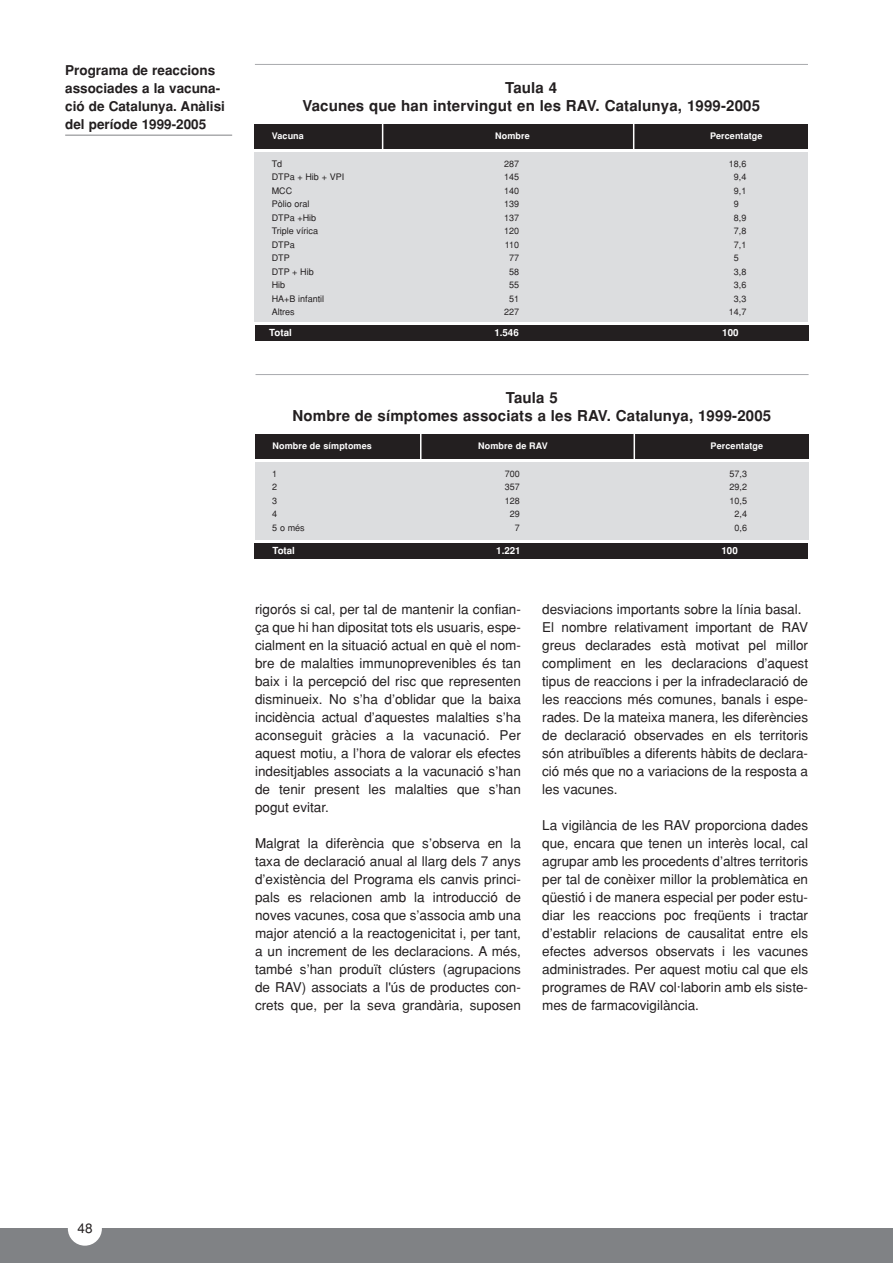
<style>
.page{position:relative;width:893px;height:1263px;background:#fff}
.page>*{position:absolute;margin:0;border:0;box-sizing:border-box;transform-origin:0 0}
.t1{font:700 15px/18px "Helvetica";letter-spacing:.01em;color:#231f20;text-align:center}
.t2{font:13.5px/18px "Helvetica";color:#231f20;text-align:justify}
.t3{font:700 13.5px/18px "Helvetica";color:#231f20}
.t4{font:700 9.75px "Helvetica";color:#fff}
.t5{font:9px "Helvetica";color:#231f20}
.t6{font:700 9px "Helvetica";letter-spacing:.01em;color:#fff}
</style>
<div class="page">
<div style="left:0;top:1229px;width:892px;height:34px;background:#808285"></div>
<div style="left:68px;top:1212px;width:34px;height:34px;background:#fff;border-radius:50%"></div>
<hr style="left:65px;top:135px;width:167px;height:1px;background:#808285">
<hr style="left:255px;top:64px;width:553px;height:1px;background:#a8a9ad">
<div style="left:254px;top:153px;width:553px;height:169px;background:#dcdddf"></div>
<div style="left:255px;top:124px;width:553px;height:25px;background:#231f20"></div>
<svg style="left:382px;top:124px;width:1px;height:25px"></svg>
<svg style="left:633px;top:124px;width:1px;height:25px"></svg>
<div style="left:255px;top:326px;width:553px;height:15px;background:#231f20"></div>
<div style="left:255px;top:543px;width:552px;height:16px;background:#231f20"></div>
<hr style="left:255px;top:374px;width:553px;height:1px;background:#a8a9ad">
<div style="left:255px;top:463px;width:553px;height:77px;background:#dcdddf"></div>
<div style="left:255px;top:434px;width:553px;height:25px;background:#231f20"></div>
<svg style="left:420px;top:434px;width:1px;height:25px"></svg>
<hr style="left:633px;top:432px;width:2px;height:29px;background:#fff">
<p class="t3" style="left:65px;top:63px;width:161px">Programa de reaccions associades a la vacuna&shy;ció de Catalunya. Anàlisi del període 1999-2005</p>
<p class="t1" style="left:302px;top:80px;width:459px">Taula 4<br>Vacunes que han intervingut en les RAV. Catalunya, 1999-2005</p>
<p class="t6" style="left:272px;top:132px;width:34px">Vacuna</p>
<p class="t6" style="left:495px;top:132px;width:36px">Nombre</p>
<p class="t6" style="left:710px;top:132px;width:54px">Percentatge</p>
<p class="t5" style="left:272px;top:160px;width:12px">Td</p>
<p class="t5" style="left:504px;top:160px;width:17px">287</p>
<p class="t5" style="left:729px;top:160px;width:19px">18,6</p>
<p class="t5" style="left:272px;top:174px;width:74px">DTPa + Hib + VPI</p>
<p class="t5" style="left:504px;top:174px;width:17px">145</p>
<p class="t5" style="left:734px;top:174px;width:14px">9,4</p>
<p class="t5" style="left:272px;top:187px;width:22px">MCC</p>
<p class="t5" style="left:504px;top:187px;width:17px">140</p>
<p class="t5" style="left:734px;top:187px;width:14px">9,1</p>
<p class="t5" style="left:272px;top:201px;width:39px">Pòlio oral</p>
<p class="t5" style="left:504px;top:201px;width:17px">139</p>
<p class="t5" style="left:734px;top:201px;width:7px">9</p>
<p class="t5" style="left:272px;top:214px;width:46px">DTPa +Hib</p>
<p class="t5" style="left:504px;top:214px;width:17px">137</p>
<p class="t5" style="left:734px;top:214px;width:14px">8,9</p>
<p class="t5" style="left:272px;top:228px;width:48px">Triple vírica</p>
<p class="t5" style="left:504px;top:228px;width:17px">120</p>
<p class="t5" style="left:734px;top:228px;width:14px">7,8</p>
<p class="t5" style="left:272px;top:241px;width:25px">DTPa</p>
<p class="t5" style="left:505px;top:241px;width:16px">110</p>
<p class="t5" style="left:734px;top:241px;width:14px">7,1</p>
<p class="t5" style="left:272px;top:255px;width:19px">DTP</p>
<p class="t5" style="left:509px;top:255px;width:12px">77</p>
<p class="t5" style="left:734px;top:255px;width:7px">5</p>
<p class="t5" style="left:272px;top:268px;width:44px">DTP + Hib</p>
<p class="t5" style="left:509px;top:268px;width:12px">58</p>
<p class="t5" style="left:734px;top:268px;width:14px">3,8</p>
<p class="t5" style="left:272px;top:282px;width:15px">Hib</p>
<p class="t5" style="left:509px;top:282px;width:12px">55</p>
<p class="t5" style="left:734px;top:282px;width:14px">3,6</p>
<p class="t5" style="left:272px;top:295px;width:54px">HA+B infantil</p>
<p class="t5" style="left:509px;top:295px;width:12px">51</p>
<p class="t5" style="left:734px;top:295px;width:14px">3,3</p>
<p class="t5" style="left:272px;top:309px;width:24px">Altres</p>
<p class="t5" style="left:504px;top:309px;width:17px">227</p>
<p class="t5" style="left:729px;top:309px;width:19px">14,7</p>
<p class="t4" style="left:269px;top:329px;width:24px">Total</p>
<p class="t4" style="left:494px;top:329px;width:26px">1.546</p>
<p class="t4" style="left:722px;top:329px;width:18px">100</p>
<p class="t1" style="left:292px;top:390px;width:480px">Taula 5<br>Nombre de símptomes associats a les RAV. Catalunya, 1999-2005</p>
<p class="t6" style="left:272px;top:442px;width:101px">Nombre de símptomes</p>
<p class="t6" style="left:478px;top:442px;width:71px">Nombre de RAV</p>
<p class="t6" style="left:710px;top:442px;width:54px">Percentatge</p>
<p class="t5" style="left:272px;top:470px;width:7px">1</p>
<p class="t5" style="left:504px;top:470px;width:17px">700</p>
<p class="t5" style="left:729px;top:470px;width:19px">57,3</p>
<p class="t5" style="left:272px;top:484px;width:7px">2</p>
<p class="t5" style="left:504px;top:484px;width:17px">357</p>
<p class="t5" style="left:729px;top:484px;width:19px">29,2</p>
<p class="t5" style="left:272px;top:497px;width:7px">3</p>
<p class="t5" style="left:504px;top:497px;width:17px">128</p>
<p class="t5" style="left:729px;top:497px;width:19px">10,5</p>
<p class="t5" style="left:272px;top:511px;width:7px">4</p>
<p class="t5" style="left:509px;top:511px;width:12px">29</p>
<p class="t5" style="left:734px;top:511px;width:14px">2,4</p>
<p class="t5" style="left:272px;top:524px;width:34px">5 o més</p>
<p class="t5" style="left:514px;top:524px;width:7px">7</p>
<p class="t5" style="left:734px;top:524px;width:14px">0,6</p>
<p class="t4" style="left:272px;top:547px;width:24px">Total</p>
<p class="t4" style="left:496px;top:547px;width:26px">1.221</p>
<p class="t4" style="left:721px;top:547px;width:18px">100</p>
<p class="t2" style="left:255px;top:601px;width:267px">rigorós si cal, per tal de mantenir la confian&shy;ça que hi han dipositat tots els usuaris, espe&shy;cialment en la situació actual en què el nom&shy;bre de malalties immunoprevenibles és tan baix i la percepció del risc que representen disminueix. No s’ha d’oblidar que la baixa incidència actual d’aquestes malalties s’ha aconseguit gràcies a la vacunació. Per aquest motiu, a l’hora de valorar els efectes indesitjables associats a la vacunació s’han de tenir present les malalties que s’han pogut evitar.</p>
<p class="t2" style="left:255px;top:835px;width:267px">Malgrat la diferència que s’observa en la taxa de declaració anual al llarg dels 7 anys d’existència del Programa els canvis princi&shy;pals es relacionen amb la introducció de noves vacunes, cosa que s’associa amb una major atenció a la reactogenicitat i, per tant, a un increment de les declaracions. A més, també s’han produït clústers (agrupacions de RAV) associats a l'ús de productes con&shy;crets que, per la seva grandària, suposen</p>
<p class="t2" style="left:542px;top:601px;width:267px;text-align:left">desviacions importants sobre la línia basal.<br>El nombre relativament important de RAV greus declarades està motivat pel millor compliment en les declaracions d’aquest tipus de reaccions i per la infradeclaració de les reaccions més comunes, banals i espe&shy;rades. De la mateixa manera, les diferències de declaració observades en els territoris són atribuïbles a diferents hàbits de declara&shy;ció més que no a variacions de la resposta a les vacunes.</p>
<p class="t2" style="left:542px;top:817px;width:267px">La vigilància de les RAV proporciona dades que, encara que tenen un interès local, cal agrupar amb les procedents d’altres territoris per tal de conèixer millor la problemàtica en qüestió i de manera especial per poder estu&shy;diar les reaccions poc freqüents i tractar d’establir relacions de causalitat entre els efectes adversos observats i les vacunes administrades. Per aquest motiu cal que els programes de RAV col·laborin amb els siste&shy;mes de farmacovigilància.</p>
<p class="t2" style="left:77px;top:1220px;width:17px">48</p>
</div>
